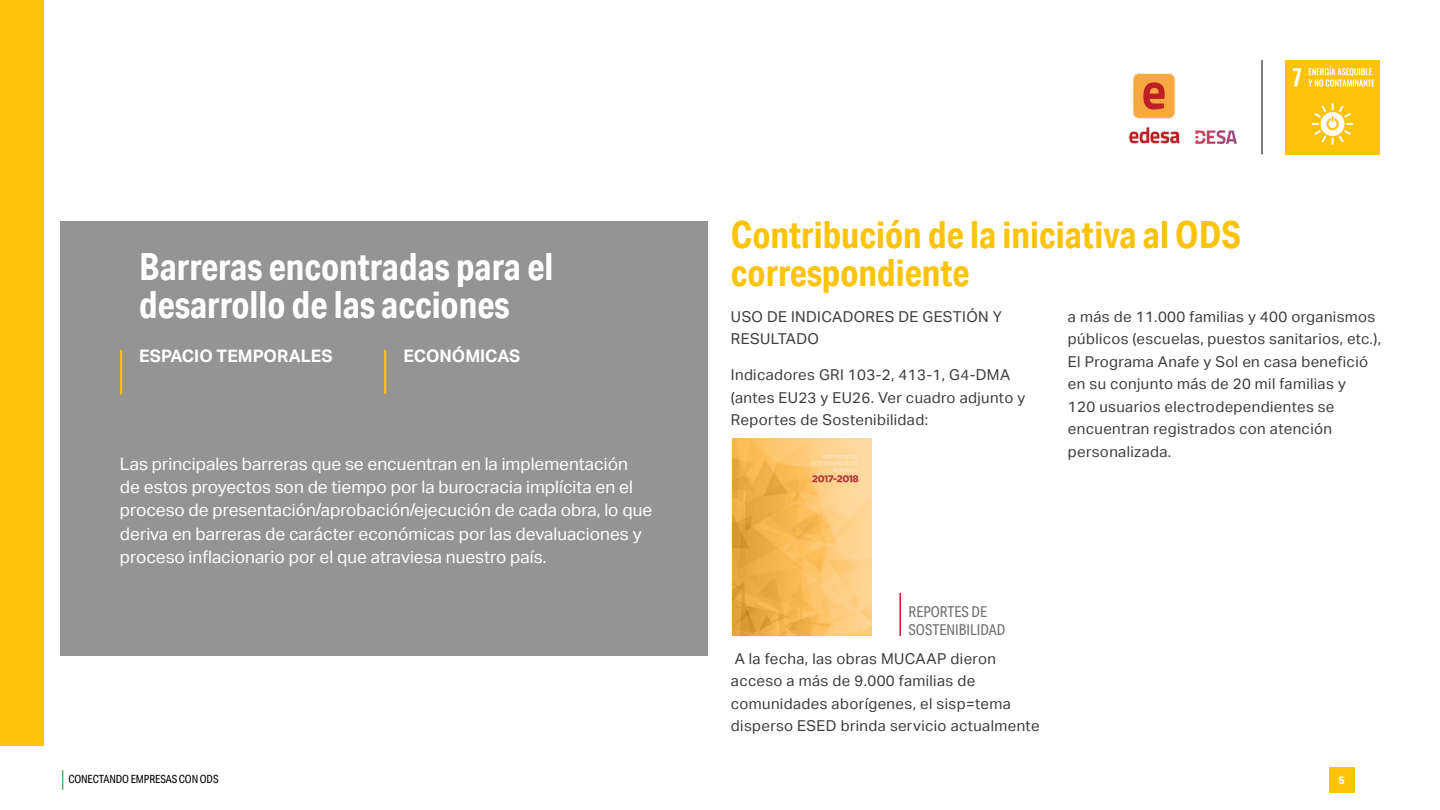
<style>
.page{position:relative;width:1440px;height:810px;background:#fff}
.page>*{position:absolute;margin:0;border:0;box-sizing:border-box;transform-origin:0 0}
.t1{font:700 37.5px/38.2px "Aktiv Grotesk Cd";color:#fff}
.t2{font:700 37.5px/38.2px "Aktiv Grotesk Cd";color:#fcc30b}
.t3{font:17.25px/23.2px "Aktiv Grotesk";color:#fff}
.t4{font:700 17.25px "Aktiv Grotesk";color:#fff}
.t5{font:15px/22.5px "Aktiv Grotesk";letter-spacing:.025em;color:#3c3c3b}
.t6{font:15px/18px "Aktiv Grotesk Cd";color:#706f6f}
.t7{font:11.25px "Aktiv Grotesk Cd";letter-spacing:-.01em;color:#000}
.t8{font:700 10.88px "Aktiv Grotesk";color:#fff}
</style>
<div class="page">
<svg style="left:62px;top:770px;width:1px;height:20px"></svg>
<div style="left:1329px;top:767px;width:25px;height:26px;background:#fcc30b"></div>
<img style="left:1285px;top:60px;width:95px;height:95px">
<hr style="left:1262px;top:60px;width:1px;height:94px;background:#000">
<img style="left:1128px;top:73px;width:52px;height:71px">
<img style="left:1195px;top:130px;width:43px;height:14px">
<div style="left:0;top:0;width:44px;height:746px;background:#fcc30b"></div>
<div style="left:60px;top:221px;width:648px;height:435px;background:#949494"></div>
<hr style="left:120px;top:350px;width:2px;height:45px;background:#fcc30b">
<hr style="left:384px;top:350px;width:2px;height:44px;background:#fcc30b">
<img style="left:732px;top:438px;width:140px;height:198px">
<hr style="left:899px;top:593px;width:2px;height:43px;background:#c5192d">
<h1 class="t1" style="left:139px;top:247px;width:416px">Barreras encontradas para el desarrollo de las acciones</h1>
<p class="t4" style="left:139px;top:346px;width:195px">ESPACIO TEMPORALES</p>
<p class="t4" style="left:403px;top:346px;width:118px">ECONÓMICAS</p>
<p class="t3" style="left:120px;top:452px;width:534px">Las principales barreras que se encuentran en la implementación de estos proyectos son de tiempo por la burocracia implícita en el proceso de presentación/aprobación/ejecución de cada obra, lo que deriva en barreras de carácter económicas por las devaluaciones y proceso inflacionario por el que atraviesa nuestro país.</p>
<h1 class="t2" style="left:731px;top:215px;width:512px">Contribución de la iniciativa al ODS correspondiente</h1>
<p class="t5" style="left:731px;top:305px;width:273px">USO DE INDICADORES DE GESTIÓN Y<br>RESULTADO</p>
<p class="t5" style="left:731px;top:364px;width:296px">Indicadores GRI 103-2, 413-1, G4-DMA (antes EU23 y EU26. Ver cuadro adjunto y<br>Reportes de Sostenibilidad:</p>
<p class="t5" style="left:1068px;top:305px;width:315px">a más de 11.000 familias y 400 organismos públicos (escuelas, puestos sanitarios, etc.), El Programa Anafe y Sol en casa benefició en su conjunto más de 20 mil familias y<br>120 usuarios electrodependientes se encuentran registrados con atención personalizada.</p>
<p class="t6" style="left:909px;top:602px;width:98px">REPORTES DE<br>SOSTENIBILIDAD</p>
<p class="t5" style="left:731px;top:647px;width:310px">A la fecha, las obras MUCAAP dieron acceso a más de 9.000 familias de comunidades aborígenes, el sisp=tema disperso ESED brinda servicio actualmente</p>
<p class="t7" style="left:68px;top:773px;width:152px">CONECTANDO EMPRESAS CON ODS</p>
<p class="t8" style="left:1338px;top:774px;width:8px">5</p>
</div>
